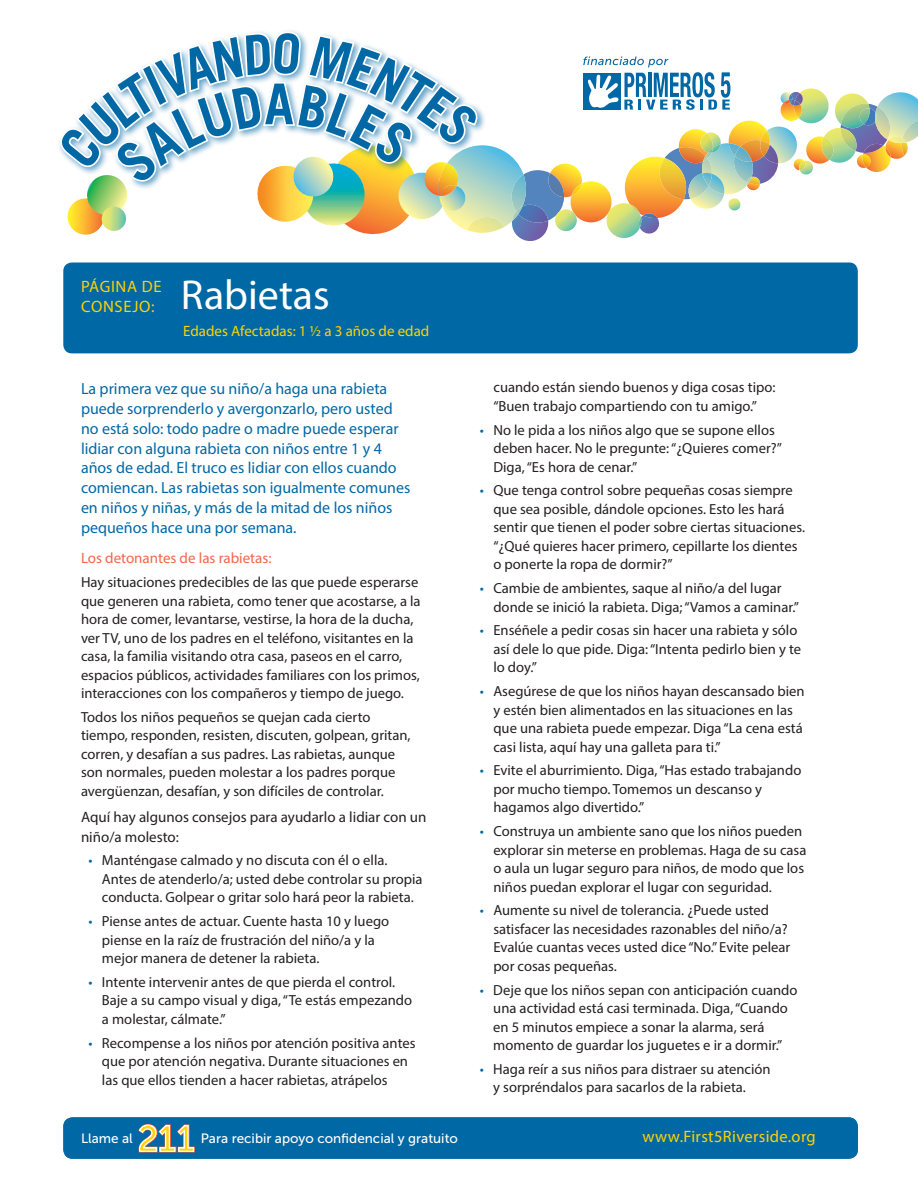
<style>
.page{position:relative;width:918px;height:1188px;background:#fff}
.page>*{position:absolute;margin:0;border:0;box-sizing:border-box;transform-origin:0 0}
.t1{font:42px "Myriad Pro";color:#fff}
.t2{font:16.5px "Myriad Pro";letter-spacing:.02em;color:#fed304}
.t3{font:16.5px/19.8px "Myriad Pro";letter-spacing:.04em;color:#fed304}
.t4{font:16.2px/20px "Myriad Pro";color:#0068a5}
.t5{font:15.75px "Museo Sans 500";letter-spacing:.025em;color:#fed304}
.t6{font:15px/19.2px "Myriad Pro";color:#231f20}
.t7{font:15px "Myriad Pro";color:#fed304}
.t8{font:15px "Myriad Pro";color:#f26648}
.t9{font:14.7px/18.5px "Myriad Pro";color:#231f20}
.t10{font:13.5px "Museo Sans 500";color:#fff}
.s1{color:#0068a5}
</style>
<div class="page">
<div style="left:63px;top:262px;width:795px;height:91px;background:#0068a5;border-radius:9px"></div>
<div style="left:63px;top:1117px;width:795px;height:42px;background:#0068a5;border-radius:9px"></div>
<svg style="left:138px;top:1124px;width:57px;height:29px"></svg>
<svg style="left:67px;top:198px;width:37px;height:37px"></svg>
<svg style="left:84px;top:56px;width:834px;height:185px"></svg>
<svg style="left:59px;top:30px;width:419px;height:142px"></svg>
<svg style="left:61px;top:33px;width:416px;height:135px"></svg>
<p class="t3" style="left:81px;top:276px;width:82px">PÁGINA DE<br>CONSEJO:</p>
<h1 class="t1" style="left:181px;top:269px;width:150px">Rabietas</h1>
<p class="t7" style="left:183px;top:322px;width:248px">Edades Afectadas: 1 ½ a 3 años de edad</p>
<p class="t4" style="left:81px;top:378px;width:331px">La primera vez que su niño/a haga una rabieta puede sorprenderlo y avergonzarlo, pero usted no está solo: todo padre o madre puede esperar lidiar con alguna rabieta con niños entre 1 y 4 años de edad. El truco es lidiar con ellos cuando comiencan. Las rabietas son igualmente comunes en niños y niñas, y más de la mitad de los niños pequeños hace una por semana.</p>
<p class="t8" style="left:81px;top:549px;width:192px">Los detonantes de las rabietas:</p>
<p class="t9" style="left:81px;top:573px;width:341px">Hay situaciones predecibles de las que puede esperarse que generen una rabieta, como tener que acostarse, a la hora de comer, levantarse, vestirse, la hora de la ducha, ver TV, uno de los padres en el teléfono, visitantes en la casa, la familia visitando otra casa, paseos en el carro, espacios públicos, actividades familiares con los primos, interacciones con los compañeros y tiempo de juego.</p>
<p class="t9" style="left:81px;top:707px;width:331px">Todos los niños pequeños se quejan cada cierto tiempo, responden, resisten, discuten, golpean, gritan, corren, y desafían a sus padres. Las rabietas, aunque son normales, pueden molestar a los padres porque avergüenzan, desafían, y son difíciles de controlar.</p>
<p class="t6" style="left:81px;top:807px;width:347px">Aquí hay algunos consejos para ayudarlo a lidiar con un niño/a molesto:</p>
<p class="t9" style="left:102px;top:851px;width:322px;text-indent:-13px"><span class="s1">•</span> Manténgase calmado y no discuta con él o ella.<br>Antes de atenderlo/a; usted debe controlar su propia conducta. Golpear o gritar solo hará peor la rabieta.</p>
<p class="t9" style="left:102px;top:912px;width:289px;text-indent:-13px"><span class="s1">•</span> Piense antes de actuar. Cuente hasta 10 y luego piense en la raíz de frustración del niño/a y la mejor manera de detener la rabieta.</p>
<p class="t9" style="left:102px;top:973px;width:312px;text-indent:-13px"><span class="s1">•</span> Intente intervenir antes de que pierda el control.<br>Baje a su campo visual y diga, “Te estás empezando a molestar, cálmate.”</p>
<p class="t9" style="left:102px;top:1033px;width:315px;text-indent:-13px"><span class="s1">•</span> Recompense a los niños por atención positiva antes que por atención negativa. Durante situaciones en las que ellos tienden a hacer rabietas, atrápelos</p>
<p class="t9" style="left:493px;top:378px;width:284px">cuando están siendo buenos y diga cosas tipo: “Buen trabajo compartiendo con tu amigo.”</p>
<p class="t9" style="left:493px;top:420px;width:290px;text-indent:-13px"><span class="s1">•</span> No le pida a los niños algo que se supone ellos deben hacer. No le pregunte: “¿Quieres comer?”<br>Diga, “Es hora de cenar.”</p>
<p class="t9" style="left:493px;top:481px;width:313px;text-indent:-13px"><span class="s1">•</span> Que tenga control sobre pequeñas cosas siempre que sea posible, dándole opciones. Esto les hará sentir que tienen el poder sobre ciertas situaciones. “¿Qué quieres hacer primero, cepillarte los dientes o ponerte la ropa de dormir?”</p>
<p class="t9" style="left:493px;top:579px;width:307px;text-indent:-13px"><span class="s1">•</span> Cambie de ambientes, saque al niño/a del lugar donde se inició la rabieta. Diga; “Vamos a caminar.”</p>
<p class="t9" style="left:493px;top:621px;width:309px;text-indent:-13px"><span class="s1">•</span> Enséñele a pedir cosas sin hacer una rabieta y sólo así dele lo que pide. Diga: “Intenta pedirlo bien y te lo doy.”</p>
<p class="t9" style="left:493px;top:682px;width:313px;text-indent:-13px"><span class="s1">•</span> Asegúrese de que los niños hayan descansado bien y estén bien alimentados en las situaciones en las que una rabieta puede empezar. Diga “La cena está casi lista, aquí hay una galleta para ti.”</p>
<p class="t9" style="left:493px;top:761px;width:310px;text-indent:-13px"><span class="s1">•</span> Evite el aburrimiento. Diga, “Has estado trabajando por mucho tiempo. Tomemos un descanso y hagamos algo divertido.”</p>
<p class="t9" style="left:493px;top:822px;width:315px;text-indent:-13px"><span class="s1">•</span> Construya un ambiente sano que los niños pueden explorar sin meterse en problemas. Haga de su casa o aula un lugar seguro para niños, de modo que los niños puedan explorar el lugar con seguridad.</p>
<p class="t9" style="left:493px;top:901px;width:298px;text-indent:-13px"><span class="s1">•</span> Aumente su nivel de tolerancia. ¿Puede usted satisfacer las necesidades razonables del niño/a?<br>Evalúe cuantas veces usted dice “No.” Evite pelear por cosas pequeñas.</p>
<p class="t9" style="left:493px;top:980px;width:306px;text-indent:-13px"><span class="s1">•</span> Deje que los niños sepan con anticipación cuando una actividad está casi terminada. Diga, “Cuando en 5 minutos empiece a sonar la alarma, será momento de guardar los juguetes e ir a dormir.”</p>
<p class="t9" style="left:493px;top:1059px;width:279px;text-indent:-13px"><span class="s1">•</span> Haga reír a sus niños para distraer su atención y sorpréndalos para sacarlos de la rabieta.</p>
<p class="t10" style="left:81px;top:1131px;width:53px">Llame al</p>
<p class="t10" style="left:201px;top:1131px;width:259px">Para recibir apoyo confidencial y gratuito</p>
<p class="t2" style="left:643px;top:1127px;width:175px">www.First5Riverside.org</p>
<p class="t10" style="left:81px;top:1131px;width:26px">Dial</p>
<p class="t10" style="left:178px;top:1131px;width:184px">For free, confidential support</p>
<p class="t5" style="left:573px;top:1129px;width:246px">www.GrowingHealthyMinds.org</p>
</div>
